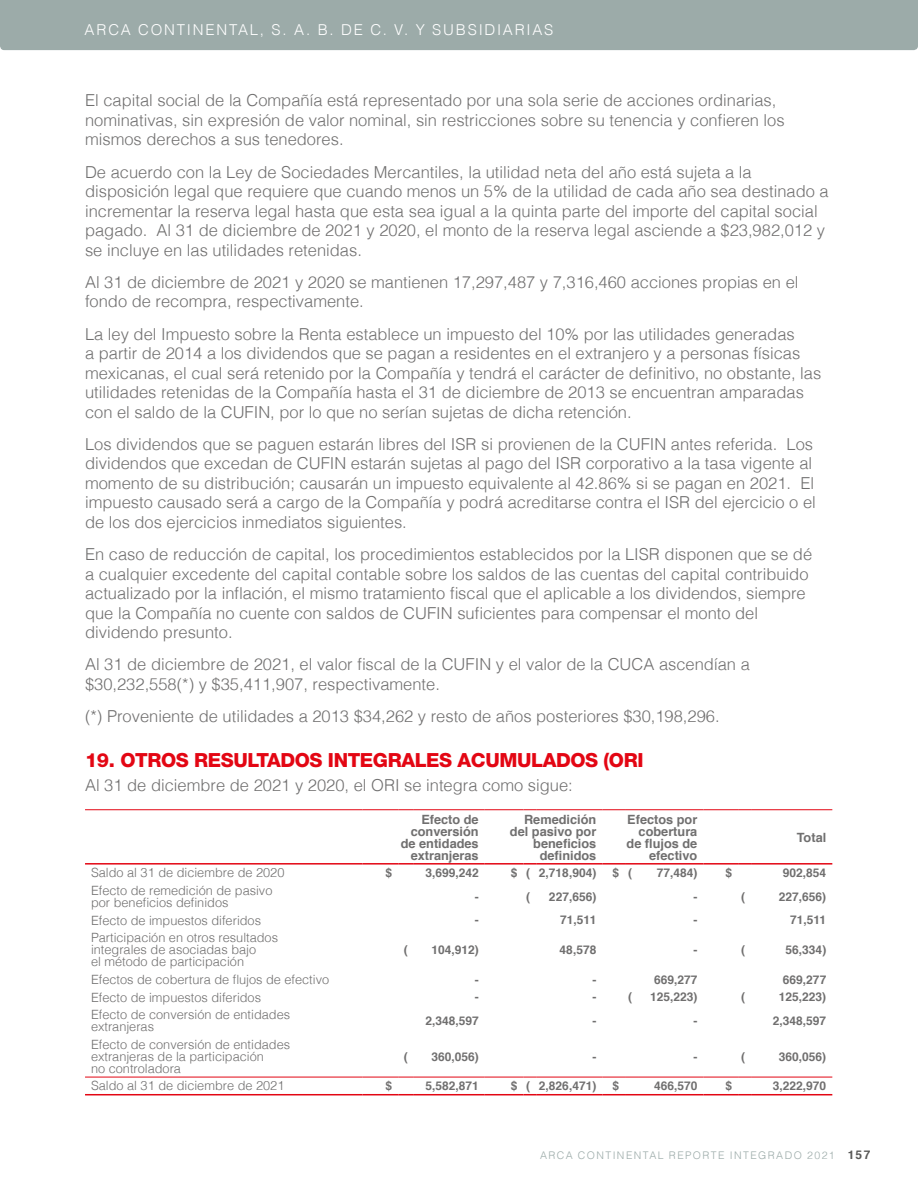
<style>
.page{position:relative;width:918px;height:1188px;background:#fff}
.page>*{position:absolute;margin:0;border:0;box-sizing:border-box;transform-origin:0 0}
.t1{font:800 19.5px "Helvetica Neue";letter-spacing:-.02em;color:#e30613}
.t2{font:300 16.5px/19.5px "Helvetica";color:#706f6f}
.t3{font:300 15px "Helvetica";letter-spacing:.115em;color:#fff}
.t4{font:300 12.75px/12px "Helvetica";color:#706f6f}
.t5{font:700 12.75px/12px "Helvetica";color:#706f6f;text-align:right}
.t6{font:700 12px "Helvetica";color:#706f6f}
.t7{font:300 10.5px "Helvetica";letter-spacing:.135em;color:#9caba9}
.s1{font-weight:700;font-size:12px;color:#575756}
</style>
<div class="page">
<div style="left:0;top:0;width:918px;height:50px;background:#9caba9"></div>
<hr style="left:85px;top:809px;width:278px;height:1px;background:#e30613">
<hr style="left:363px;top:809px;width:35px;height:1px;background:#e30613">
<svg style="left:398px;top:809px;width:16px;height:1px"></svg>
<hr style="left:414px;top:809px;width:71px;height:1px;background:#e30613">
<hr style="left:485px;top:809px;width:38px;height:1px;background:#e30613">
<svg style="left:523px;top:809px;width:13px;height:1px"></svg>
<hr style="left:536px;top:809px;width:66px;height:1px;background:#e30613">
<svg style="left:602px;top:809px;width:36px;height:1px"></svg>
<hr style="left:638px;top:809px;width:65px;height:1px;background:#e30613">
<hr style="left:703px;top:809px;width:35px;height:1px;background:#e30613">
<svg style="left:738px;top:809px;width:13px;height:1px"></svg>
<hr style="left:751px;top:809px;width:81px;height:1px;background:#e30613">
<hr style="left:85px;top:1077px;width:278px;height:1px;background:#e30613">
<hr style="left:363px;top:1077px;width:35px;height:1px;background:#e30613">
<svg style="left:398px;top:1077px;width:16px;height:1px"></svg>
<hr style="left:414px;top:1077px;width:71px;height:1px;background:#e30613">
<hr style="left:485px;top:1077px;width:38px;height:1px;background:#e30613">
<svg style="left:523px;top:1077px;width:13px;height:1px"></svg>
<hr style="left:536px;top:1077px;width:66px;height:1px;background:#e30613">
<svg style="left:602px;top:1077px;width:36px;height:1px"></svg>
<hr style="left:638px;top:1077px;width:65px;height:1px;background:#e30613">
<hr style="left:703px;top:1077px;width:35px;height:1px;background:#e30613">
<svg style="left:738px;top:1077px;width:13px;height:1px"></svg>
<hr style="left:751px;top:1077px;width:81px;height:1px;background:#e30613">
<hr style="left:85px;top:863px;width:278px;height:2px;background:#e30613">
<hr style="left:363px;top:863px;width:35px;height:2px;background:#e30613">
<svg style="left:398px;top:863px;width:16px;height:2px"></svg>
<hr style="left:414px;top:863px;width:71px;height:2px;background:#e30613">
<hr style="left:485px;top:863px;width:38px;height:2px;background:#e30613">
<svg style="left:523px;top:863px;width:13px;height:2px"></svg>
<hr style="left:536px;top:863px;width:66px;height:2px;background:#e30613">
<hr style="left:602px;top:863px;width:23px;height:2px;background:#e30613">
<svg style="left:625px;top:863px;width:13px;height:2px"></svg>
<hr style="left:638px;top:863px;width:65px;height:2px;background:#e30613">
<hr style="left:703px;top:863px;width:35px;height:2px;background:#e30613">
<svg style="left:738px;top:863px;width:13px;height:2px"></svg>
<hr style="left:751px;top:863px;width:81px;height:2px;background:#e30613">
<hr style="left:85px;top:1094px;width:278px;height:1px;background:#e30613">
<hr style="left:363px;top:1094px;width:35px;height:1px;background:#e30613">
<svg style="left:398px;top:1094px;width:16px;height:1px"></svg>
<hr style="left:414px;top:1094px;width:71px;height:1px;background:#e30613">
<hr style="left:485px;top:1094px;width:38px;height:1px;background:#e30613">
<svg style="left:523px;top:1094px;width:13px;height:1px"></svg>
<hr style="left:536px;top:1094px;width:66px;height:1px;background:#e30613">
<svg style="left:602px;top:1094px;width:36px;height:1px"></svg>
<hr style="left:638px;top:1094px;width:65px;height:1px;background:#e30613">
<hr style="left:703px;top:1094px;width:35px;height:1px;background:#e30613">
<svg style="left:738px;top:1094px;width:13px;height:1px"></svg>
<hr style="left:751px;top:1094px;width:81px;height:1px;background:#e30613">
<p class="t3" style="left:85px;top:17px;width:470px">ARCA CONTINENTAL, S. A. B. DE C. V. Y SUBSIDIARIAS</p>
<p class="t2" style="left:85px;top:89px;width:701px">El capital social de la Compañía está representado por una sola serie de acciones ordinarias, nominativas, sin expresión de valor nominal, sin restricciones sobre su tenencia y confieren los mismos derechos a sus tenedores.</p>
<p class="t2" style="left:85px;top:161px;width:745px">De acuerdo con la Ley de Sociedades Mercantiles, la utilidad neta del año está sujeta a la disposición legal que requiere que cuando menos un 5% de la utilidad de cada año sea destinado a incrementar la reserva legal hasta que esta sea igual a la quinta parte del importe del capital social pagado. Al 31 de diciembre de 2021 y 2020, el monto de la reserva legal asciende a $23,982,012 y se incluye en las utilidades retenidas.</p>
<p class="t2" style="left:85px;top:271px;width:715px">Al 31 de diciembre de 2021 y 2020 se mantienen 17,297,487 y 7,316,460 acciones propias en el fondo de recompra, respectivamente.</p>
<p class="t2" style="left:85px;top:323px;width:738px">La ley del Impuesto sobre la Renta establece un impuesto del 10% por las utilidades generadas<br>a partir de 2014 a los dividendos que se pagan a residentes en el extranjero y a personas físicas mexicanas, el cual será retenido por la Compañía y tendrá el carácter de definitivo, no obstante, las utilidades retenidas de la Compañía hasta el 31 de diciembre de 2013 se encuentran amparadas con el saldo de la CUFIN, por lo que no serían sujetas de dicha retención.</p>
<p class="t2" style="left:85px;top:433px;width:732px">Los dividendos que se paguen estarán libres del ISR si provienen de la CUFIN antes referida. Los dividendos que excedan de CUFIN estarán sujetas al pago del ISR corporativo a la tasa vigente al momento de su distribución; causarán un impuesto equivalente al 42.86% si se pagan en 2021. El impuesto causado será a cargo de la Compañía y podrá acreditarse contra el ISR del ejercicio o el de los dos ejercicios inmediatos siguientes.</p>
<p class="t2" style="left:85px;top:543px;width:729px">En caso de reducción de capital, los procedimientos establecidos por la LISR disponen que se dé a cualquier excedente del capital contable sobre los saldos de las cuentas del capital contribuido actualizado por la inflación, el mismo tratamiento fiscal que el aplicable a los dividendos, siempre que la Compañía no cuente con saldos de CUFIN suficientes para compensar el monto del dividendo presunto.</p>
<p class="t2" style="left:85px;top:654px;width:666px">Al 31 de diciembre de 2021, el valor fiscal de la CUFIN y el valor de la CUCA ascendían a $30,232,558(*) y $35,411,907, respectivamente.</p>
<p class="t2" style="left:85px;top:705px;width:636px">(*) Proveniente de utilidades a 2013 $34,262 y resto de años posteriores $30,198,296.</p>
<p class="t1" style="left:85px;top:748px;width:560px">19. OTROS RESULTADOS INTEGRALES ACUMULADOS (ORI</p>
<p class="t2" style="left:85px;top:774px;width:489px">Al 31 de diciembre de 2021 y 2020, el ORI se integra como sigue:</p>
<p class="t5" style="left:401px;top:813px;width:79px">Efecto de conversión de entidades extranjeras</p>
<p class="t5" style="left:510px;top:813px;width:88px">Remedición del pasivo por beneficios definidos</p>
<p class="t5" style="left:627px;top:813px;width:72px">Efectos por cobertura de flujos de efectivo</p>
<p class="t5" style="left:797px;top:831px;width:31px">Total</p>
<p class="t4" style="left:91px;top:866px;width:195px">Saldo al 31 de diciembre de 2020</p>
<p class="t6" style="left:386px;top:863px;width:8px">$</p>
<p class="t6" style="left:425px;top:863px;width:55px">3,699,242</p>
<p class="t6" style="left:511px;top:863px;width:87px">$ ( 2,718,904)</p>
<p class="t6" style="left:612px;top:863px;width:21px">$ (</p>
<p class="t6" style="left:657px;top:863px;width:42px">77,484)</p>
<p class="t6" style="left:725px;top:863px;width:8px">$</p>
<p class="t6" style="left:783px;top:863px;width:45px">902,854</p>
<p class="t4" style="left:91px;top:883px;width:183px">Efecto de remedición de pasivo por beneficios definidos</p>
<p class="t6" style="left:475px;top:887px;width:5px">-</p>
<p class="t6" style="left:526px;top:887px;width:5px">(</p>
<p class="t6" style="left:549px;top:887px;width:49px">227,656)</p>
<p class="t6" style="left:693px;top:887px;width:5px">-</p>
<p class="t6" style="left:741px;top:887px;width:5px">(</p>
<p class="t6" style="left:779px;top:887px;width:49px">227,656)</p>
<p class="t4" style="left:91px;top:913px;width:172px">Efecto de impuestos diferidos</p>
<p class="t6" style="left:475px;top:911px;width:5px">-</p>
<p class="t6" style="left:560px;top:911px;width:38px">71,511</p>
<p class="t6" style="left:693px;top:911px;width:5px">-</p>
<p class="t6" style="left:790px;top:911px;width:38px">71,511</p>
<p class="t4" style="left:91px;top:931px;width:189px">Participación en otros resultados integrales de asociadas bajo<br>el método de participación</p>
<p class="t6" style="left:404px;top:940px;width:5px">(</p>
<p class="t6" style="left:431px;top:940px;width:49px">104,912)</p>
<p class="t6" style="left:560px;top:940px;width:38px">48,578</p>
<p class="t6" style="left:693px;top:940px;width:5px">-</p>
<p class="t6" style="left:741px;top:940px;width:5px">(</p>
<p class="t6" style="left:786px;top:940px;width:42px">56,334)</p>
<p class="t4" style="left:91px;top:972px;width:240px">Efectos de cobertura de flujos de efectivo</p>
<p class="t6" style="left:475px;top:970px;width:5px">-</p>
<p class="t6" style="left:592px;top:970px;width:5px">-</p>
<p class="t6" style="left:654px;top:970px;width:45px">669,277</p>
<p class="t6" style="left:783px;top:970px;width:45px">669,277</p>
<p class="t4" style="left:91px;top:990px;width:172px">Efecto de impuestos diferidos</p>
<p class="t6" style="left:475px;top:988px;width:5px">-</p>
<p class="t6" style="left:592px;top:988px;width:5px">-</p>
<p class="t6" style="left:628px;top:988px;width:5px">(</p>
<p class="t6" style="left:650px;top:988px;width:49px">125,223)</p>
<p class="t6" style="left:741px;top:988px;width:5px">(</p>
<p class="t6" style="left:779px;top:988px;width:49px">125,223)</p>
<p class="t4" style="left:91px;top:1008px;width:201px">Efecto de conversión de entidades extranjeras</p>
<p class="t6" style="left:425px;top:1011px;width:55px">2,348,597</p>
<p class="t6" style="left:592px;top:1011px;width:5px">-</p>
<p class="t6" style="left:693px;top:1011px;width:5px">-</p>
<p class="t6" style="left:773px;top:1011px;width:55px">2,348,597</p>
<p class="t4" style="left:91px;top:1037px;width:201px">Efecto de conversión de entidades extranjeras de la participación<br>no controladora</p>
<p class="t6" style="left:404px;top:1047px;width:5px">(</p>
<p class="t6" style="left:431px;top:1047px;width:49px">360,056)</p>
<p class="t6" style="left:592px;top:1047px;width:5px">-</p>
<p class="t6" style="left:693px;top:1047px;width:5px">-</p>
<p class="t6" style="left:741px;top:1047px;width:5px">(</p>
<p class="t6" style="left:779px;top:1047px;width:49px">360,056)</p>
<p class="t4" style="left:91px;top:1079px;width:195px">Saldo al 31 de diciembre de 2021</p>
<p class="t6" style="left:386px;top:1076px;width:8px">$</p>
<p class="t6" style="left:425px;top:1076px;width:55px">5,582,871</p>
<p class="t6" style="left:511px;top:1076px;width:87px">$ ( 2,826,471)</p>
<p class="t6" style="left:612px;top:1076px;width:8px">$</p>
<p class="t6" style="left:654px;top:1076px;width:45px">466,570</p>
<p class="t6" style="left:725px;top:1076px;width:8px">$</p>
<p class="t6" style="left:773px;top:1076px;width:55px">3,222,970</p>
<p class="t7" style="left:540px;top:1146px;width:332px">ARCA CONTINENTAL REPORTE INTEGRADO 2021 <span class="s1">157</span></p>
</div>
